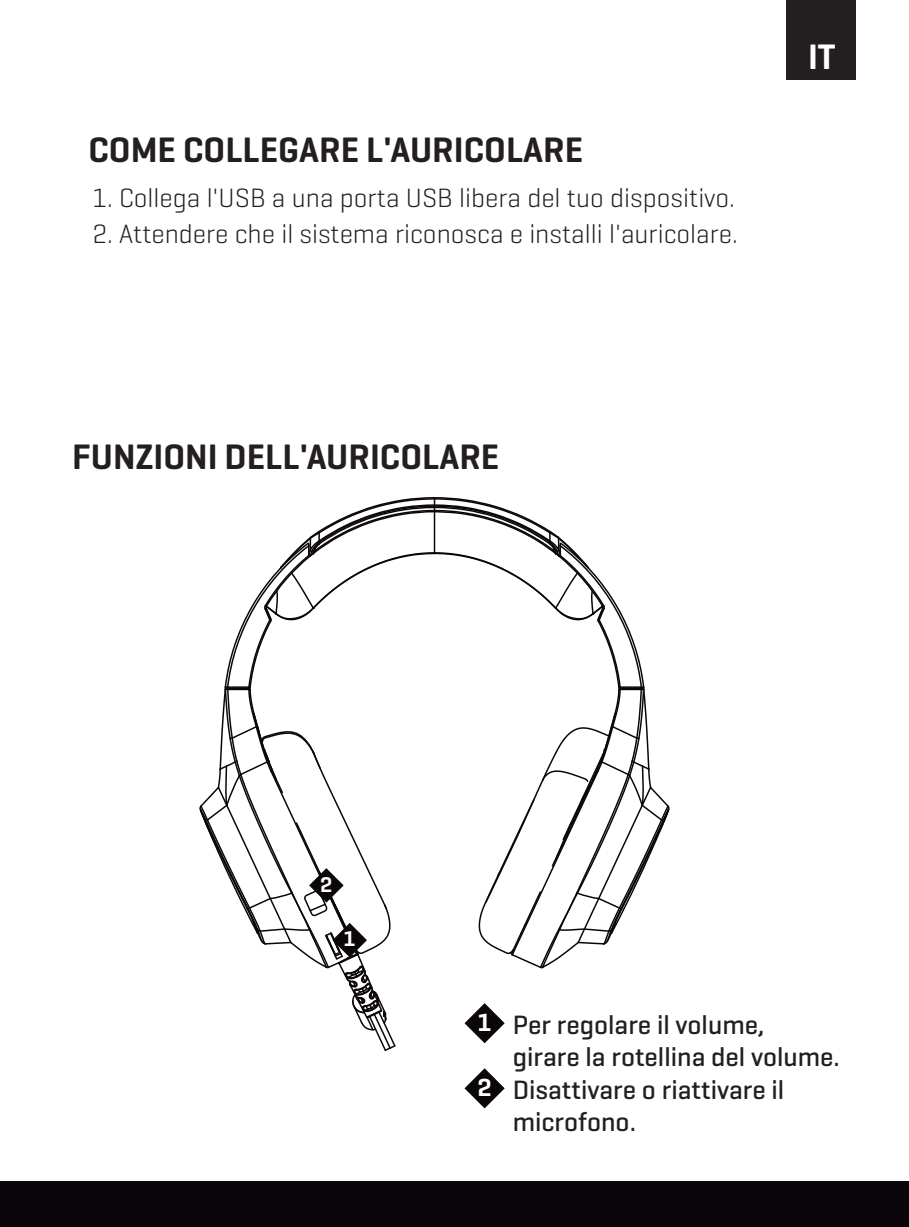
<style>
.page{position:relative;width:909px;height:1227px;background:#fff}
.page>*{position:absolute;margin:0;border:0;box-sizing:border-box;transform-origin:0 0}
.t1{font:600 36px "Geogrotesque";color:#231f20}
.t2{font:600 36px "Geogrotesque";color:#fff}
.t3{font:300 27px "Geogrotesque";color:#231f20}
.t4{font:500 27px/32.4px "Geogrotesque";color:#231f20}
.t5{font:600 25.2px "Geogrotesque";color:#fff}
.t6{font:600 21.6px "Geogrotesque";color:#fff}
</style>
<div class="page">
<div style="left:0;top:1181px;width:908px;height:46px;background:#0b0609"></div>
<svg style="left:464px;top:1068px;width:40px;height:40px"></svg>
<div style="left:785px;top:0;width:70px;height:79px;background:#231f20"></div>
<svg style="left:199px;top:497px;width:471px;height:554px"></svg>
<h1 class="t1" style="left:88px;top:128px;width:496px">COME COLLEGARE L'AURICOLARE</h1>
<p class="t3" style="left:92px;top:181px;width:643px">1. Collega l'USB a una porta USB libera del tuo dispositivo.</p>
<p class="t3" style="left:92px;top:217px;width:646px">2. Attendere che il sistema riconosca e installi l'auricolare.</p>
<h1 class="t2" style="left:807px;top:34px;width:29px">IT</h1>
<h1 class="t1" style="left:72px;top:435px;width:428px">FUNZIONI DELL'AURICOLARE</h1>
<p class="t6" style="left:320px;top:871px;width:14px">2</p>
<p class="t6" style="left:343px;top:925px;width:14px">1</p>
<p class="t5" style="left:477px;top:1006px;width:16px">1</p>
<p class="t5" style="left:477px;top:1071px;width:16px">2</p>
<p class="t4" style="left:512px;top:1008px;width:328px">Per regolare il volume,<br>girare la rotellina del volume.<br>Disattivare o riattivare il microfono.</p>
</div>
